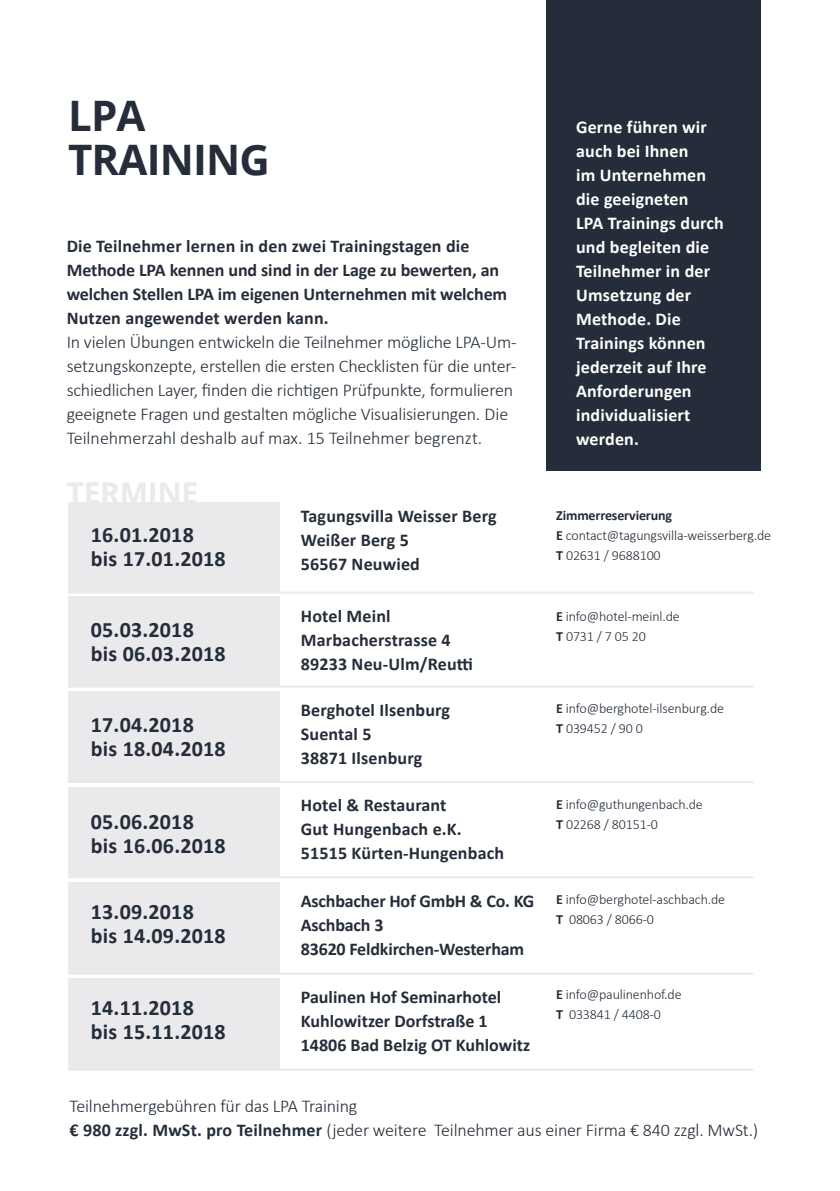
<style>
.page{position:relative;width:840px;height:1191px;background:#fff}
.page>*{position:absolute;margin:0;border:0;box-sizing:border-box;transform-origin:0 0}
.t1{font:700 42px/44px "Open Sans";letter-spacing:-.02em;color:#242d39}
.t2{font:700 30px "Open Sans";letter-spacing:-.01em;color:#eaeaed}
.t3{font:700 22px/24px "Calibri";letter-spacing:.01em;color:#242d39}
.t4{font:700 18px/24px "Calibri";color:#242d39}
.t5{font:300 18px/24px "Calibri";letter-spacing:-.01em;color:#242d39}
.t6{font:700 18px/24px "Calibri";letter-spacing:.01em;color:#fff}
.t7{font:300 14px/20px "Calibri";letter-spacing:-.01em;color:#242d39}
.s1{font-weight:700}
</style>
<div class="page">
<div style="left:68px;top:502px;width:211px;height:90px;background:#eaeaed"></div>
<div style="left:68px;top:596px;width:211px;height:90px;background:#eaeaed"></div>
<div style="left:68px;top:692px;width:211px;height:90px;background:#eaeaed"></div>
<div style="left:68px;top:787px;width:211px;height:90px;background:#eaeaed"></div>
<div style="left:68px;top:882px;width:211px;height:90px;background:#eaeaed"></div>
<div style="left:68px;top:978px;width:211px;height:90px;background:#eaeaed"></div>
<div style="left:546px;top:0;width:214px;height:471px;background:#242d39"></div>
<hr style="left:68px;top:591px;width:685px;height:2px;background:#eaeaed">
<hr style="left:68px;top:685px;width:685px;height:2px;background:#eaeaed">
<hr style="left:68px;top:781px;width:685px;height:2px;background:#eaeaed">
<hr style="left:68px;top:876px;width:685px;height:2px;background:#eaeaed">
<hr style="left:68px;top:972px;width:685px;height:2px;background:#eaeaed">
<hr style="left:68px;top:1068px;width:685px;height:2px;background:#eaeaed">
<h1 class="t1" style="left:68px;top:93px;width:203px">LPA<br>TRAINING</h1>
<p class="t4" style="left:67px;top:234px;width:442px">Die Teilnehmer lernen in den zwei Trainingstagen die Methode LPA kennen und sind in der Lage zu bewerten, an welchen Stellen LPA im eigenen Unternehmen mit welchem Nutzen angewendet werden kann.</p>
<p class="t5" style="left:67px;top:329px;width:451px">In vielen Übungen entwickeln die Teilnehmer mögliche LPA-Um&shy;setzungskonzepte, erstellen die ersten Checklisten für die unter&shy;schiedlichen Layer, finden die richtigen Prüfpunkte, formulieren geeignete Fragen und gestalten mögliche Visualisierungen. Die Teilnehmerzahl deshalb auf max. 15 Teilnehmer begrenzt.</p>
<h2 class="t2" style="left:67px;top:471px;width:133px">TERMINE</h2>
<p class="t3" style="left:91px;top:522px;width:136px">16.01.2018 bis 17.01.2018</p>
<p class="t3" style="left:91px;top:617px;width:136px">05.03.2018 bis 06.03.2018</p>
<p class="t3" style="left:91px;top:713px;width:136px">17.04.2018 bis 18.04.2018</p>
<p class="t3" style="left:91px;top:810px;width:136px">05.06.2018 bis 16.06.2018</p>
<p class="t3" style="left:91px;top:899px;width:136px">13.09.2018 bis 14.09.2018</p>
<p class="t3" style="left:91px;top:995px;width:136px">14.11.2018 bis 15.11.2018</p>
<p class="t4" style="left:300px;top:504px;width:197px">Tagungsvilla Weisser Berg<br>Weißer Berg 5<br>56567 Neuwied</p>
<p class="t4" style="left:300px;top:604px;width:174px">Hotel Meinl<br>Marbacherstrasse 4<br>89233 Neu-Ulm/Reutti</p>
<p class="t4" style="left:300px;top:698px;width:151px">Berghotel Ilsenburg<br>Suental 5<br>38871 Ilsenburg</p>
<p class="t4" style="left:300px;top:793px;width:205px">Hotel &amp; Restaurant<br>Gut Hungenbach e.K.<br>51515 Kürten-Hungenbach</p>
<p class="t4" style="left:300px;top:888px;width:235px">Aschbacher Hof GmbH &amp; Co. KG<br>Aschbach 3<br>83620 Feldkirchen-Westerham</p>
<p class="t4" style="left:300px;top:984px;width:231px">Paulinen Hof Seminarhotel<br>Kuhlowitzer Dorfstraße 1<br>14806 Bad Belzig OT Kuhlowitz</p>
<p class="t6" style="left:575px;top:115px;width:149px">Gerne führen wir auch bei Ihnen<br>im Unternehmen die geeigneten<br>LPA Trainings durch und begleiten die<br>Teilnehmer in der<br>Umsetzung der<br>Methode. Die<br>Trainings können jederzeit auf Ihre<br>Anforderungen individualisiert werden.</p>
<p class="t7" style="left:556px;top:504px;width:216px"><span class="s1">Zimmerreservierung<br>E</span> contact@tagungsvilla-weisserberg.de<br><span class="s1">T</span> 02631 / 9688100</p>
<p class="t7" style="left:556px;top:605px;width:125px"><span class="s1">E</span> info@hotel-meinl.de<br><span class="s1">T</span> 0731 / 7 05 20</p>
<p class="t7" style="left:556px;top:698px;width:169px"><span class="s1">E</span> info@berghotel-ilsenburg.de<br><span class="s1">T</span> 039452 / 90 0</p>
<p class="t7" style="left:556px;top:793px;width:148px"><span class="s1">E</span> info@guthungenbach.de<br><span class="s1">T</span> 02268 / 80151-0</p>
<p class="t7" style="left:556px;top:888px;width:170px"><span class="s1">E</span> info@berghotel-aschbach.de<br><span class="s1">T</span> 08063 / 8066-0</p>
<p class="t7" style="left:556px;top:983px;width:127px"><span class="s1">E</span> info@paulinenhof.de<br><span class="s1">T</span> 033841 / 4408-0</p>
<p class="t5" style="left:69px;top:1093px;width:690px">Teilnehmergebühren für das LPA Training<br><span class="s1">€ 980 zzgl. MwSt. pro Teilnehmer</span> (jeder weitere Teilnehmer aus einer Firma € 840 zzgl. MwSt.)</p>
</div>
